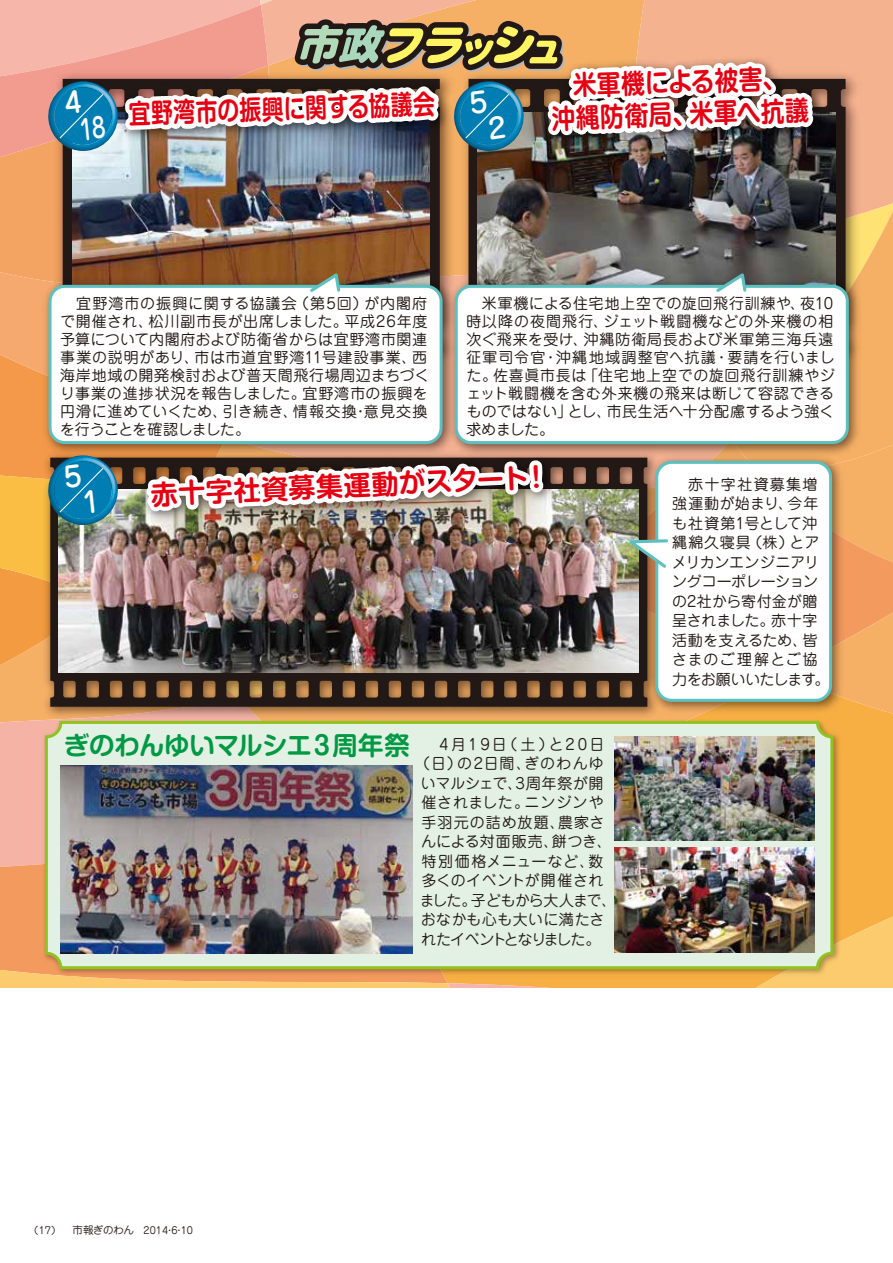
<style>
.page{position:relative;width:893px;height:1263px;background:#fff}
.page>*{position:absolute;margin:0;border:0;box-sizing:border-box;transform-origin:0 0}
.t1{font:700 27px/32.4px "Shin M Go Pro De";color:#e60012;text-align:center;scale:.88 1}
.t2{font:700 27px "Shin M Go Pro De";color:#e60012}
.t3{font:700 27px "Shin M Go Pro De";color:#e60012;scale:.81 1}
.t4{font:700 25.5px "Shin M Go Pro De";letter-spacing:-.02em;color:#094}
.t5{font:15px/18px "Jun 201 Pro";letter-spacing:.035em;color:#221815}
.t6{font:15px/19.5px "Jun 201 Pro";letter-spacing:.005em;color:#221815}
.t7{font:15px "Jun 201 Pro";letter-spacing:.01em;color:#221815}
.t8{font:15px "Jun 201 Pro";letter-spacing:-.05em;color:#221815}
.t9{font:15px "Jun 201 Pro";letter-spacing:.135em;color:#221815}
.t10{font:15px "Jun 201 Pro";letter-spacing:.075em;color:#221815}
.t11{font:15px "Jun 201 Pro";letter-spacing:-.07em;color:#221815}
.t12{font:15px "Jun 201 Pro";letter-spacing:.055em;color:#221815}
.t13{font:15px "Jun 201 Pro";letter-spacing:.07em;color:#221815}
.t14{font:9.75px "Jun 201 Pro";color:#221815}
.s1{font-size:10.5px}
</style>
<div class="page">
<svg style="left:0;top:915px;width:893px;height:72px;background:#f8b862"></svg>
<img style="left:40px;top:907px;width:804px;height:72px">
<div style="left:46px;top:722px;width:786px;height:246px;background:#e3f1e4;border-radius:14px"></div>
<img style="left:61px;top:907px;width:351px;height:46px">
<img style="left:614px;top:907px;width:200px;height:45px">
<img style="left:0;top:0;width:893px;height:907px">
<h1 class="t3" style="left:128px;top:92px;width:380px;rotate:-2deg">宜野湾市の振興に関する協議会</h1>
<h1 class="t1" style="left:550px;top:67px;width:294px;rotate:-2deg">米軍機による被害、<br>沖縄防衛局、米軍へ抗議</h1>
<p class="t5" style="left:60px;top:293px;width:371px">　宜野湾市の振興に関する協議会（第5回）が内閣府で開催され、松川副市長が出席しました。平成26年度予算について内閣府および防衛省からは宜野湾市関連事業の説明があり、市は市道宜野湾11号建設事業、西海岸地域の開発検討および普天間飛行場周辺まちづくり事業の進捗状況を報告しました。宜野湾市の振興を円滑に進めていくため、引き続き、情報交換･意見交換を行うことを確認しました。</p>
<p class="t5" style="left:466px;top:293px;width:370px;text-align:justify">　米軍機による住宅地上空での旋回飛行訓練や、夜10時以降の夜間飛行、ジェット戦闘機などの外来機の相次ぐ飛来を受け、沖縄防衛局長および米軍第三海兵遠征軍司令官・沖縄地域調整官へ抗議・要請を行いました。佐喜眞市長は「住宅地上空での旋回飛行訓練やジェット戦闘機を含む外来機の飛来は断じて容認できるものではない」とし、市民生活へ十分配慮するよう強く求めました。</p>
<h1 class="t2" style="left:149px;top:474px;width:401px;rotate:-3deg">赤十字社資募集運動がスタート！</h1>
<h2 class="t4" style="left:64px;top:725px;width:347px">ぎのわんゆいマルシエ３周年祭</h2>
<p class="t9" style="left:421px;top:732px;width:185px">　4月19日（土）と20日</p>
<p class="t10" style="left:415px;top:752px;width:190px">（日）の2日間、ぎのわんゆ</p>
<p class="t7" style="left:421px;top:771px;width:184px">いマルシェで、3周年祭が開</p>
<p class="t12" style="left:421px;top:791px;width:184px">催されました。ニンジンや</p>
<p class="t13" style="left:421px;top:810px;width:185px">手羽元の詰め放題、農家さ</p>
<p class="t7" style="left:421px;top:830px;width:192px">んによる対面販売、餅つき、</p>
<p class="t5" style="left:421px;top:850px;width:184px">特別価格メニューなど、数</p>
<p class="t5" style="left:421px;top:870px;width:184px">多くのイベントが開催され</p>
<p class="t8" style="left:420px;top:888px;width:198px">ました。子どもから大人まで、</p>
<p class="t5" style="left:421px;top:909px;width:185px">おなかも心も大いに満たさ</p>
<p class="t11" style="left:421px;top:927px;width:181px">れたイベントとなりました。</p>
<p class="t6" style="left:672px;top:473px;width:159px">　赤十字社資募集増強運動が始まり、今年も社資第1号として沖縄綿久寝具（株）とアメリカンエンジニアリングコーポレーションの2社から寄付金が贈呈されました。赤十字活動を支えるため、皆さまのご理解とご協力をお願いいたします。</p>
<p class="t14" style="left:29px;top:1222px;width:165px">（17） <span class="s1">市報ぎのわん</span>　2014・6・10</p>
</div>
